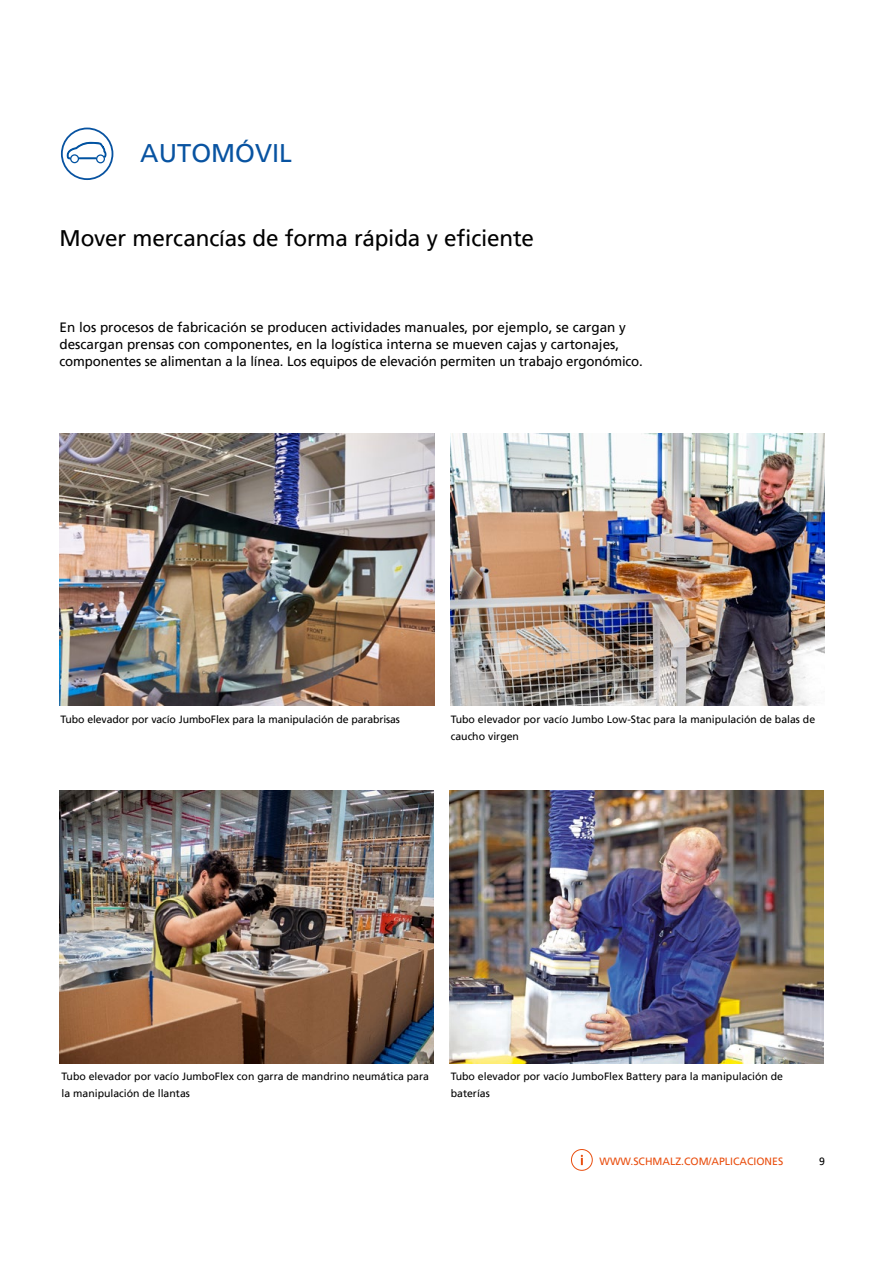
<style>
.page{position:relative;width:893px;height:1263px;background:#fff}
.page>*{position:absolute;margin:0;border:0;box-sizing:border-box;transform-origin:0 0}
.t1{font:25.5px "Frutiger LT Pro";color:#0853a1}
.t2{font:22.5px "Frutiger LT Pro";letter-spacing:-.01em;color:#000}
.t3{font:13.5px/17px "Frutiger LT Pro";color:#000}
.t4{font:10.5px/17px "Frutiger LT Pro";color:#000}
.t5{font:10.5px "Frutiger LT Pro";color:#e94e0f}
</style>
<div class="page">
<img style="left:450px;top:791px;width:374px;height:272px">
<div style="left:61px;top:128px;width:52px;height:52px;border:2px solid #0853a1;border-radius:50%"></div>
<svg style="left:67px;top:142px;width:40px;height:22px"></svg>
<div style="left:571px;top:1149px;width:21px;height:21px;border:1px solid #e94e0f;border-radius:50%"></div>
<svg style="left:581px;top:1155px;width:2px;height:10px"></svg>
<img style="left:60px;top:791px;width:374px;height:272px">
<img style="left:60px;top:434px;width:374px;height:272px">
<img style="left:451px;top:434px;width:374px;height:272px">
<h1 class="t1" style="left:140px;top:138px;width:153px">AUTOMÓVIL</h1>
<h2 class="t2" style="left:60px;top:225px;width:476px">Mover mercancías de forma rápida y eficiente</h2>
<p class="t3" style="left:60px;top:319px;width:585px">En los procesos de fabricación se producen actividades manuales, por ejemplo, se cargan y descargan prensas con componentes, en la logística interna se mueven cajas y cartonajes, componentes se alimentan a la línea. Los equipos de elevación permiten un trabajo ergonómico.</p>
<p class="t4" style="left:61px;top:711px;width:341px">Tubo elevador por vacío JumboFlex para la manipulación de parabrisas</p>
<p class="t4" style="left:451px;top:711px;width:366px">Tubo elevador por vacío Jumbo Low-Stac para la manipulación de balas de caucho virgen</p>
<p class="t4" style="left:62px;top:1068px;width:369px">Tubo elevador por vacío JumboFlex con garra de mandrino neumática para la manipulación de llantas</p>
<p class="t4" style="left:451px;top:1068px;width:334px">Tubo elevador por vacío JumboFlex Battery para la manipulación de baterías</p>
<p class="t5" style="left:599px;top:1155px;width:185px">WWW.SCHMALZ.COM/APLICACIONES</p>
<p class="t4" style="left:819px;top:1153px;width:7px">9</p>
</div>
